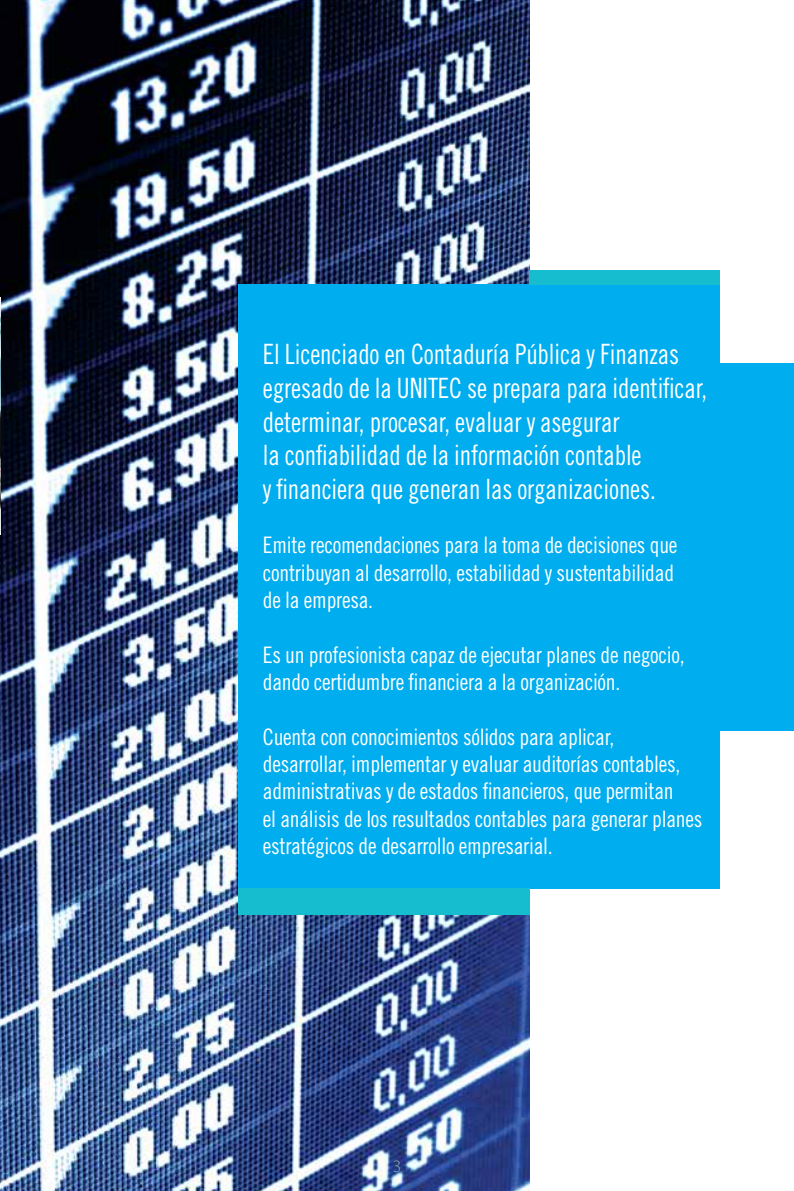
<style>
.page{position:relative;width:794px;height:1191px;background:#fff}
.page>*{position:absolute;margin:0;border:0;box-sizing:border-box;transform-origin:0 0}
.t1{font:28px/33.6px "Trade Gothic Cond Eighteen";letter-spacing:-.005em;color:#fff;scale:.92 1}
.t2{font:22.75px/27.3px "Trade Gothic Cond Eighteen";letter-spacing:-.01em;color:#fff}
.t3{font:300 17.5px "Myriad Pro";color:#80accd}
</style>
<div class="page">
<img style="left:0;top:0;width:529px;height:1191px">
<img style="left:0;top:568px;width:5px;height:623px">
<div style="left:238px;top:284px;width:481px;height:604px;background:#00adef"></div>
<div style="left:719px;top:363px;width:75px;height:368px;background:#00adef"></div>
<div style="left:529px;top:270px;width:190px;height:14px;background:#15bdce"></div>
<div style="left:238px;top:888px;width:291px;height:26px;background:#15bdce"></div>
<img style="left:0;top:298px;width:1px;height:236px">
<p class="t1" style="left:263px;top:337px;width:484px">El Licenciado en Contaduría Pública y Finanzas egresado de la UNITEC se prepara para identificar, determinar, procesar, evaluar y asegurar<br>la confiabilidad de la información contable<br>y financiera que generan las organizaciones.</p>
<p class="t2" style="left:263px;top:531px;width:416px">Emite recomendaciones para la toma de decisiones que contribuyan al desarrollo, estabilidad y sustentabilidad de la empresa.</p>
<p class="t2" style="left:263px;top:640px;width:423px">Es un profesionista capaz de ejecutar planes de negocio, dando certidumbre financiera a la organización.</p>
<p class="t2" style="left:263px;top:722px;width:441px">Cuenta con conocimientos sólidos para aplicar, desarrollar, implementar y evaluar auditorías contables, administrativas y de estados financieros, que permitan<br>el análisis de los resultados contables para generar planes estratégicos de desarrollo empresarial.</p>
<p class="t3" style="left:393px;top:1156px;width:10px">3</p>
</div>
